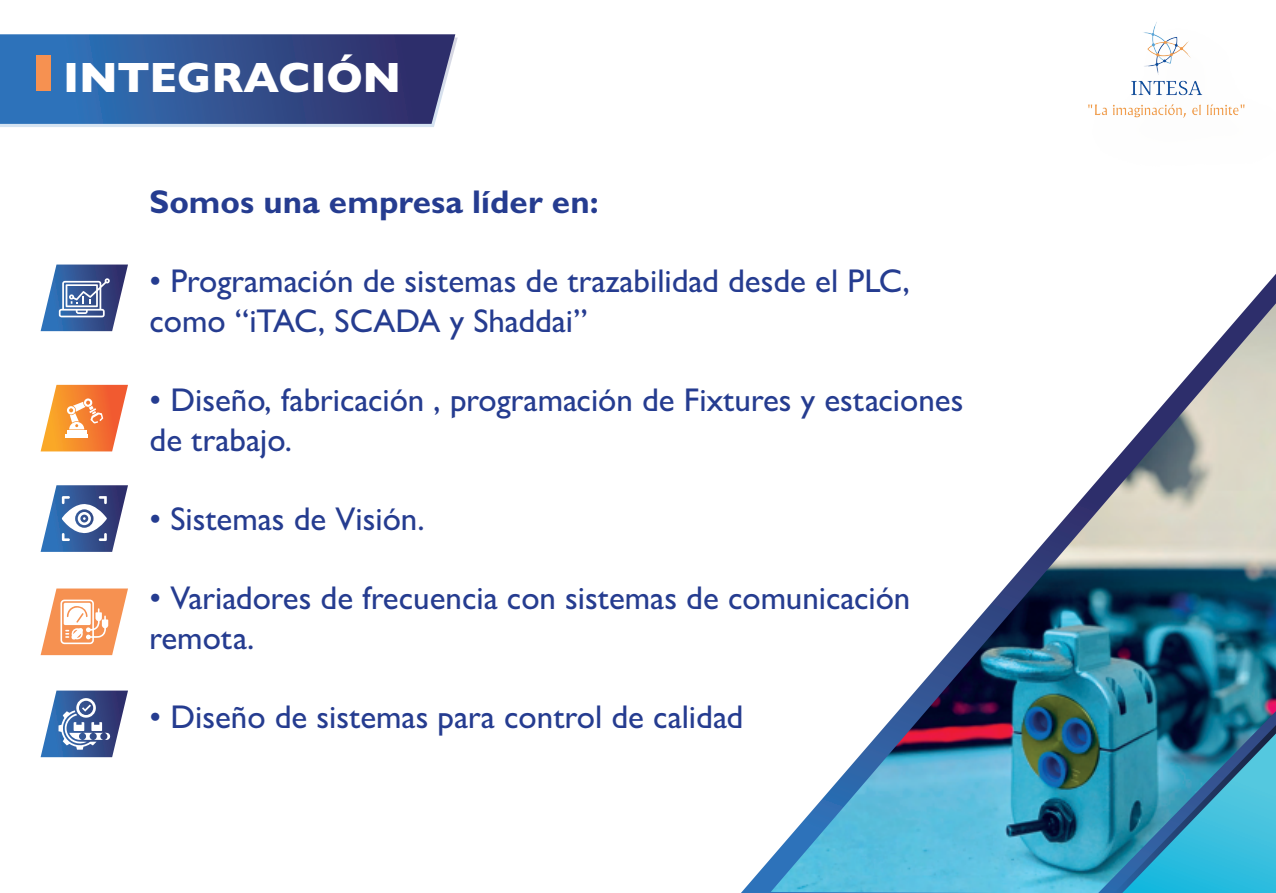
<style>
.page{position:relative;width:1276px;height:893px;background:#fff}
.page>*{position:absolute;margin:0;border:0;box-sizing:border-box;transform-origin:0 0}
.t1{font:800 42.9px "Gill Sans";color:#fff}
.t2{font:500 33px/39.6px "Gill Sans";color:#253c90}
.t3{font:700 33px "Gill Sans";color:#253c90}
</style>
<div class="page">
<svg style="left:0;top:34px;width:458px;height:93px;background:#3c5c98"></svg>
<img style="left:1088px;top:22px;width:157px;height:96px">
<div style="left:36px;top:56px;width:14px;height:35px;background:#f69151"></div>
<svg style="left:41px;top:265px;width:87px;height:66px"></svg>
<svg style="left:41px;top:385px;width:87px;height:66px"></svg>
<svg style="left:41px;top:485px;width:87px;height:67px"></svg>
<img style="left:770px;top:303px;width:506px;height:590px">
<svg style="left:41px;top:691px;width:87px;height:66px"></svg>
<svg style="left:41px;top:588px;width:87px;height:67px"></svg>
<h1 class="t1" style="left:63px;top:52px;width:339px">INTEGRACIÓN</h1>
<p class="t3" style="left:149px;top:182px;width:451px">Somos una empresa líder en:</p>
<p class="t2" style="left:149px;top:261px;width:762px">• Programación de sistemas de trazabilidad desde el PLC, como “iTAC, SCADA y Shaddai”</p>
<p class="t2" style="left:149px;top:380px;width:815px">• Diseño, fabricación , programación de Fixtures y estaciones de trabajo.</p>
<p class="t2" style="left:149px;top:499px;width:277px">• Sistemas de Visión.</p>
<p class="t2" style="left:149px;top:578px;width:762px">• Variadores de frecuencia con sistemas de comunicación remota.</p>
<p class="t2" style="left:149px;top:697px;width:595px">• Diseño de sistemas para control de calidad</p>
</div>
